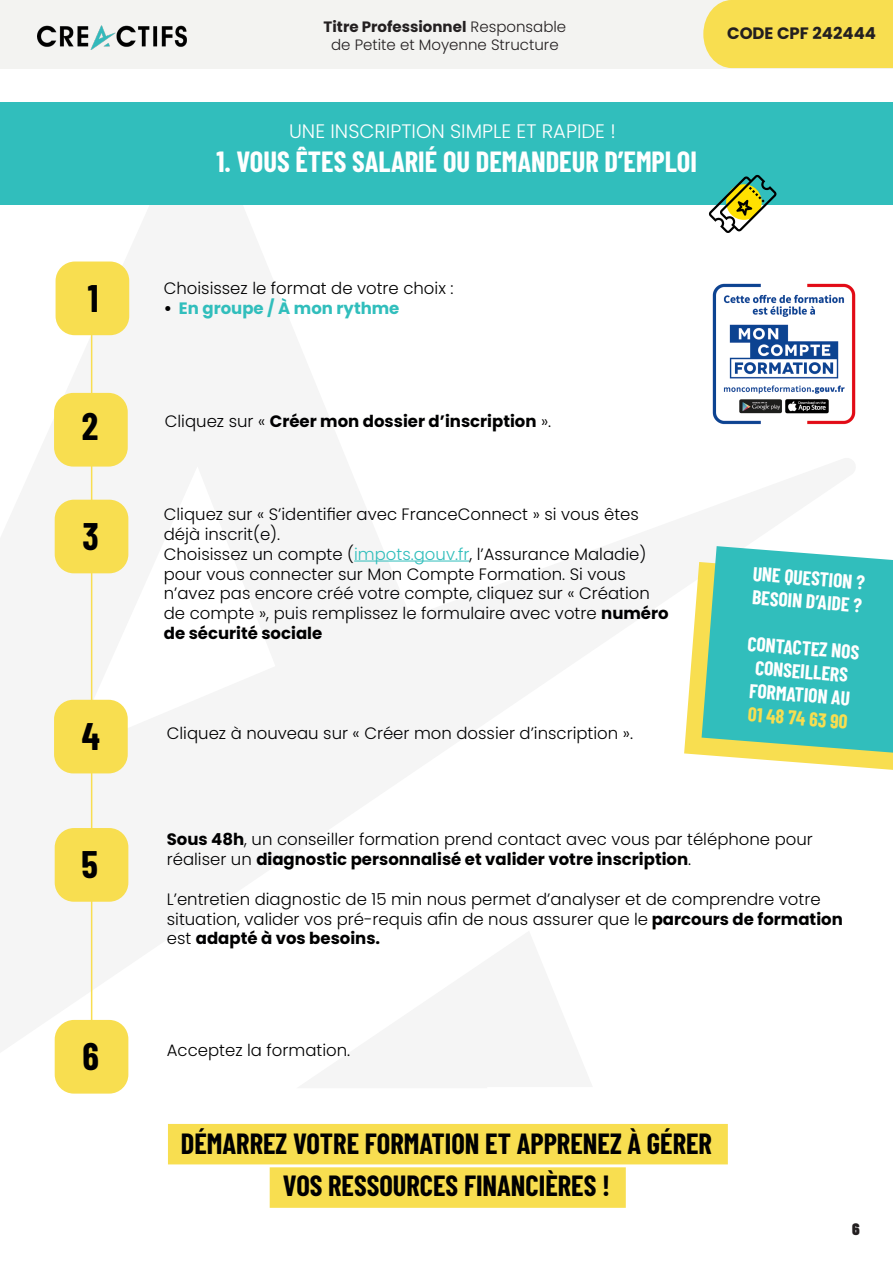
<style>
.page{position:relative;width:893px;height:1263px;background:#fff}
.page>*{position:absolute;margin:0;border:0;box-sizing:border-box;transform-origin:0 0}
.t1{font:700 37.5px "Barlow Condensed";color:#000001}
.t2{font:700 28.5px "Barlow Condensed";color:#000001}
.t3{font:700 28.5px "Barlow Condensed";color:#fff}
.t4{font:700 19.5px "Barlow Condensed";color:#fff}
.t5{font:300 19.5px "Poppins";color:#fff}
.t6{font:700 19.5px "Barlow Condensed";color:#f8de50}
.t7{font:300 16.5px/19.8px "Poppins";color:#000001}
.t8{font:700 16.5px "Poppins";color:#000001}
.t9{font:700 16.5px "Poppins";color:#31bebc}
.t10{font:700 16.5px "Poppins";color:#231f20}
.t11{font:900 16.5px "Barlow Condensed";color:#231f20}
.t12{font:700 15px "Poppins";color:#231f20}
.t13{font:300 15px "Poppins";color:#231f20}
.s1{font-weight:300}
.s2{color:#000001}
.s3{color:#31bebc}
.s4{font-weight:700}
</style>
<div class="page">
<hr style="left:91px;top:287px;width:1px;height:797px;background:#f8de50">
<div style="left:1px;top:102px;width:892px;height:103px;background:#31bebc"></div>
<hr style="left:354px;top:561px;width:115px;height:1px;background:#31bebc">
<div style="left:56px;top:261px;width:73px;height:74px;background:#f8de50;border-radius:19px"></div>
<div style="left:54px;top:393px;width:74px;height:74px;background:#f8de50;border-radius:19px"></div>
<div style="left:55px;top:500px;width:73px;height:73px;background:#f8de50;border-radius:19px"></div>
<div style="left:54px;top:700px;width:74px;height:73px;background:#f8de50;border-radius:19px"></div>
<div style="left:55px;top:828px;width:73px;height:74px;background:#f8de50;border-radius:19px"></div>
<div style="left:55px;top:1020px;width:73px;height:73px;background:#f8de50;border-radius:19px"></div>
<svg style="left:709px;top:175px;width:68px;height:58px"></svg>
<svg style="left:684px;top:546px;width:209px;height:224px;background:#65cab6"></svg>
<div style="left:0;top:0;width:893px;height:68px;background:#f3f3f1"></div>
<img style="left:712px;top:283px;width:144px;height:142px">
<img style="left:37px;top:25px;width:150px;height:25px">
<div style="left:703px;top:0;width:190px;height:68px;background:#f8de50"></div>
<div style="left:270px;top:1167px;width:356px;height:41px;background:#f8de50"></div>
<div style="left:168px;top:1124px;width:560px;height:40px;background:#f8de50"></div>
<p class="t1" style="left:88px;top:272px;width:12px">1</p>
<p class="t1" style="left:82px;top:400px;width:18px">2</p>
<p class="t1" style="left:82px;top:510px;width:18px">3</p>
<p class="t1" style="left:82px;top:710px;width:20px">4</p>
<p class="t1" style="left:82px;top:838px;width:18px">5</p>
<p class="t1" style="left:82px;top:1030px;width:18px">6</p>
<p class="t12" style="left:324px;top:19px;width:244px">Titre Professionnel <span class="s1">Responsable</span></p>
<p class="t13" style="left:331px;top:37px;width:229px">de Petite et Moyenne Structure</p>
<p class="t5" style="left:289px;top:120px;width:328px">UNE INSCRIPTION SIMPLE ET RAPIDE !</p>
<p class="t3" style="left:216px;top:141px;width:482px">1. VOUS ÊTES SALARIÉ OU DEMANDEUR D’EMPLOI</p>
<p class="t10" style="left:727px;top:23px;width:150px">CODE CPF 242444</p>
<p class="t7" style="left:164px;top:279px;width:291px">Choisissez le format de votre choix :</p>
<p class="t9" style="left:164px;top:299px;width:237px"><span class="s2">•</span> En groupe / À mon rythme</p>
<p class="t8" style="left:165px;top:411px;width:388px"><span class="s1">Cliquez sur «</span> Créer mon dossier d’inscription <span class="s1">».</span></p>
<p class="t7" style="left:164px;top:505px;width:477px">Cliquez sur « S’identifier avec FranceConnect » si vous êtes déjà inscrit(e).</p>
<p class="t7" style="left:164px;top:544px;width:506px">Choisissez un compte (<span class="s3">impots.gouv.fr</span>, l’Assurance Maladie) pour vous connecter sur Mon Compte Formation. Si vous n’avez pas encore créé votre compte, cliquez sur « Création de compte », puis remplissez le formulaire avec votre <span class="s4">numéro de sécurité sociale</span></p>
<p class="t7" style="left:167px;top:724px;width:468px">Cliquez à nouveau sur « Créer mon dossier d’inscription ».</p>
<p class="t4" style="left:754px;top:559px;width:114px;rotate:5deg">UNE QUESTION ?</p>
<p class="t4" style="left:754px;top:583px;width:111px;rotate:5deg">BESOIN D’AIDE ?</p>
<p class="t4" style="left:749px;top:629px;width:113px;rotate:5deg">CONTACTEZ NOS</p>
<p class="t4" style="left:756px;top:653px;width:94px;rotate:5deg">CONSEILLERS</p>
<p class="t4" style="left:751px;top:677px;width:103px;rotate:5deg">FORMATION AU</p>
<p class="t6" style="left:749px;top:700px;width:101px;rotate:5deg">01 48 74 63 90</p>
<p class="t7" style="left:167px;top:830px;width:648px"><span class="s4">Sous 48h</span>, un conseiller formation prend contact avec vous par téléphone pour réaliser un <span class="s4">diagnostic personnalisé et valider votre inscription</span>.</p>
<p class="t7" style="left:167px;top:889px;width:677px">L’entretien diagnostic de 15 min nous permet d’analyser et de comprendre votre situation, valider vos pré-requis afin de nous assurer que le <span class="s4">parcours de formation </span>est <span class="s4">adapté à vos besoins.</span></p>
<p class="t7" style="left:167px;top:1041px;width:185px">Acceptez la formation.</p>
<p class="t2" style="left:181px;top:1124px;width:533px">DÉMARREZ VOTRE FORMATION ET APPRENEZ À GÉRER</p>
<p class="t2" style="left:283px;top:1166px;width:329px">VOS RESSOURCES FINANCIÈRES !</p>
<p class="t11" style="left:852px;top:1217px;width:9px">6</p>
</div>
